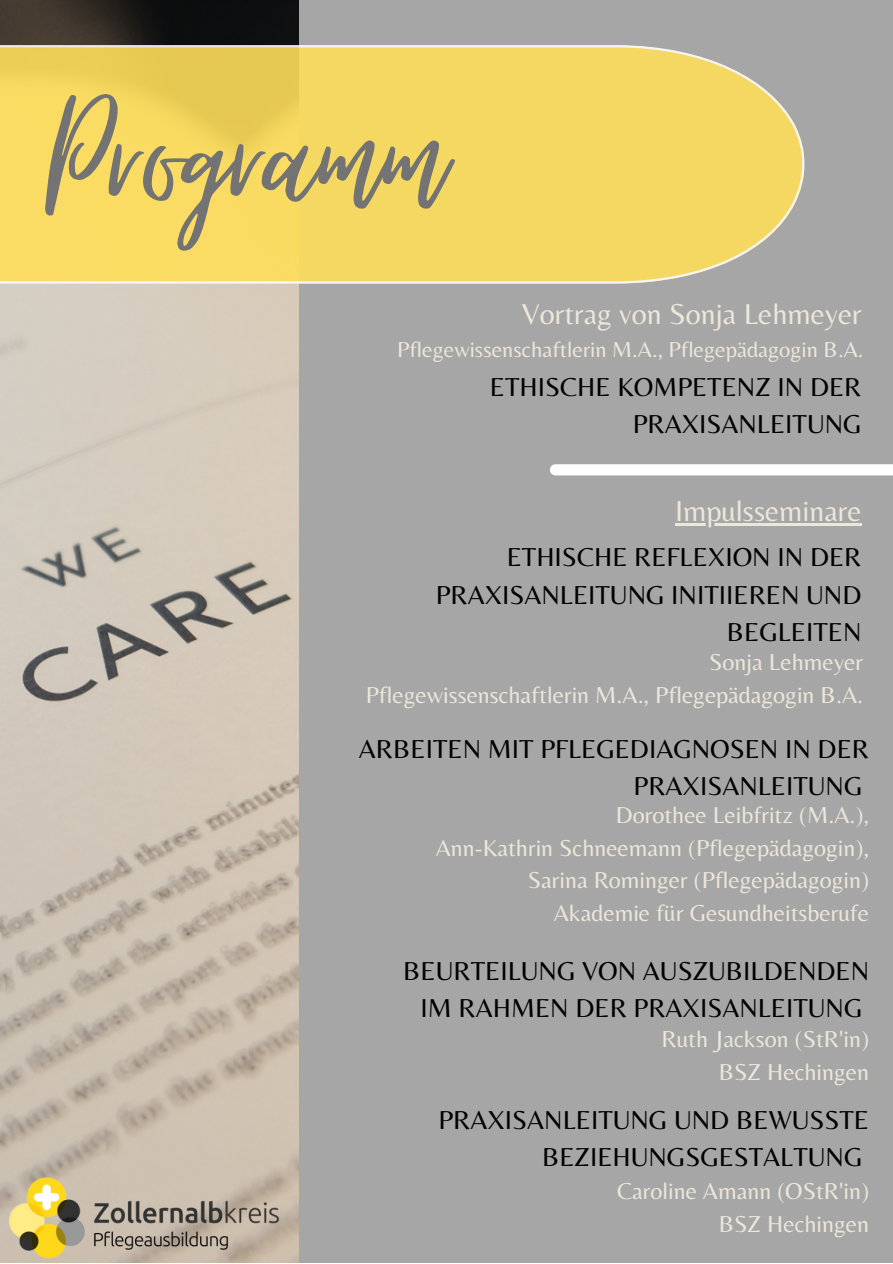
<style>
.page{position:relative;width:893px;height:1264px;background:#fff}
.page>*{position:absolute;margin:0;border:0;box-sizing:border-box;transform-origin:0 0}
.t1{font:196.35px "Virtual";color:#737373}
.t2{font:30px "Belleza";color:#ede6da}
.t3{font:27px/37px "Belleza";color:#000;text-align:right}
.t4{font:24px/32.5px "Belleza";color:#ede6da;text-align:right}
.t5{font:22.5px "Belleza";color:#ede6da}
</style>
<div class="page">
<div style="left:0;top:0;width:892px;height:1262px;background:#a6a6a6"></div>
<img style="left:0;top:0;width:299px;height:1262px">
<svg style="left:0;top:45px;width:804px;height:238px;background:#f1d566"></svg>
<div style="left:555px;top:464px;width:337px;height:11px;background:#fff"></div>
<hr style="left:675px;top:523px;width:186px;height:2px;background:#ede6da">
<img style="left:1px;top:1173px;width:285px;height:89px">
<h1 class="t1" style="left:48px;top:53px;width:398px">Programm</h1>
<p class="t2" style="left:522px;top:296px;width:341px">Vortrag von Sonja Lehmeyer</p>
<p class="t5" style="left:397px;top:336px;width:468px">Pflegewissenschaftlerin M.A., Pflegepädagogin B.A.</p>
<p class="t3" style="left:490px;top:367px;width:373px">ETHISCHE KOMPETENZ IN DER<br>PRAXISANLEITUNG</p>
<p class="t2" style="left:675px;top:493px;width:188px">Impulsseminare</p>
<p class="t3" style="left:435px;top:538px;width:427px">ETHISCHE REFLEXION IN DER<br>PRAXISANLEITUNG INITIIEREN UND<br>BEGLEITEN</p>
<p class="t4" style="left:366px;top:645px;width:498px">Sonja Lehmeyer<br>Pflegewissenschaftlerin M.A., Pflegepädagogin B.A.</p>
<p class="t3" style="left:359px;top:729px;width:511px">ARBEITEN MIT PFLEGEDIAGNOSEN IN DER<br>PRAXISANLEITUNG</p>
<p class="t4" style="left:435px;top:798px;width:435px">Dorothee Leibfritz (M.A.),<br>Ann-Kathrin Schneemann (Pflegepädagogin), Sarina Rominger (Pflegepädagogin)<br>Akademie für Gesundheitsberufe</p>
<p class="t3" style="left:403px;top:952px;width:467px;text-align:center">BEURTEILUNG VON AUSZUBILDENDEN<br>IM RAHMEN DER PRAXISANLEITUNG</p>
<p class="t4" style="left:661px;top:1022px;width:209px">Ruth Jackson (StR'in)<br>BSZ Hechingen</p>
<p class="t3" style="left:438px;top:1101px;width:432px">PRAXISANLEITUNG UND BEWUSSTE<br>BEZIEHUNGSGESTALTUNG</p>
<p class="t4" style="left:617px;top:1174px;width:253px">Caroline Amann (OStR'in)<br>BSZ Hechingen</p>
</div>
